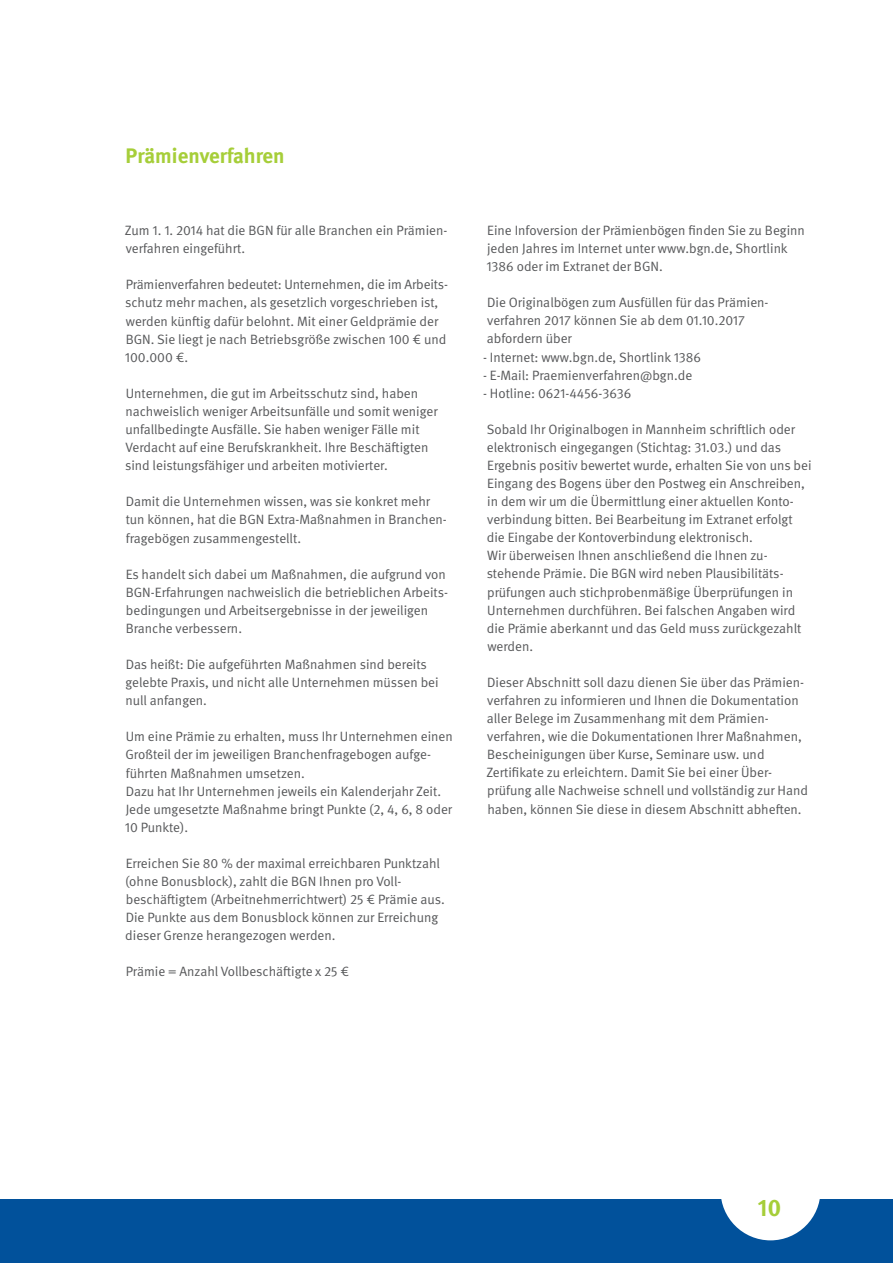
<style>
.page{position:relative;width:893px;height:1263px;background:#fff}
.page>*{position:absolute;margin:0;border:0;box-sizing:border-box;transform-origin:0 0}
.t1{font:700 24px "DGUV Meta";color:#a6ce39}
.t2{font:700 21px "DGUV Meta";color:#a6ce39}
.t3{font:13.5px/18.1px "DGUV Meta";color:#57585a}
</style>
<div class="page">
<div style="left:0;top:1199px;width:893px;height:64px;background:#01519b"></div>
<div style="left:720px;top:1140px;width:100px;height:100px;background:#fff;border-radius:50%"></div>
<h2 class="t2" style="left:126px;top:143px;width:161px">Prämienverfahren</h2>
<p class="t3" style="left:125px;top:222px;width:324px">Zum 1. 1. 2014 hat die BGN für alle Branchen ein Prämien&shy;verfahren eingeführt.</p>
<p class="t3" style="left:125px;top:276px;width:325px">Prämienverfahren bedeutet: Unternehmen, die im Arbeits&shy;schutz mehr machen, als gesetzlich vorgeschrieben ist, werden künftig dafür belohnt. Mit einer Geldprämie der BGN. Sie liegt je nach Betriebsgröße zwischen 100 € und 100.000 €.</p>
<p class="t3" style="left:125px;top:384px;width:314px">Unternehmen, die gut im Arbeitsschutz sind, haben nachweislich weniger Arbeitsunfälle und somit weniger unfallbedingte Ausfälle. Sie haben weniger Fälle mit Verdacht auf eine Berufskrankheit. Ihre Beschäftigten sind leistungsfähiger und arbeiten motivierter.</p>
<p class="t3" style="left:126px;top:493px;width:323px">Damit die Unternehmen wissen, was sie konkret mehr tun können, hat die BGN Extra-Maßnahmen in Branchen&shy;fragebögen zusammengestellt.</p>
<p class="t3" style="left:126px;top:565px;width:324px">Es handelt sich dabei um Maßnahmen, die aufgrund von BGN-Erfahrungen nachweislich die betrieblichen Arbeits&shy;bedingungen und Arbeitsergebnisse in der jeweiligen Branche verbessern.</p>
<p class="t3" style="left:125px;top:655px;width:315px">Das heißt: Die aufgeführten Maßnahmen sind bereits gelebte Praxis, und nicht alle Unternehmen müssen bei null anfangen.</p>
<p class="t3" style="left:125px;top:728px;width:329px">Um eine Prämie zu erhalten, muss Ihr Unternehmen einen Großteil der im jeweiligen Branchenfragebogen aufge&shy;führten Maßnahmen umsetzen.<br>Dazu hat Ihr Unternehmen jeweils ein Kalenderjahr Zeit.<br>Jede umgesetzte Maßnahme bringt Punkte (2, 4, 6, 8 oder 10 Punkte).</p>
<p class="t3" style="left:125px;top:854px;width:321px">Erreichen Sie 80 % der maximal erreichbaren Punktzahl (ohne Bonusblock), zahlt die BGN Ihnen pro Voll&shy;beschäftigtem (Arbeitnehmerrichtwert) 25 € Prämie aus.<br>Die Punkte aus dem Bonusblock können zur Erreichung dieser Grenze herangezogen werden.</p>
<p class="t3" style="left:126px;top:963px;width:225px">Prämie = Anzahl Vollbeschäftigte x 25 €</p>
<p class="t3" style="left:486px;top:222px;width:320px">Eine Infoversion der Prämienbögen finden Sie zu Beginn jeden Jahres im Internet unter www.bgn.de, Shortlink<br>1386 oder im Extranet der BGN.</p>
<p class="t3" style="left:487px;top:294px;width:283px">Die Originalbögen zum Ausfüllen für das Prämien&shy;verfahren 2017 können Sie ab dem 01.10.2017 abfordern über</p>
<p class="t3" style="left:483px;top:348px;width:219px">- Internet: www.bgn.de, Shortlink 1386</p>
<p class="t3" style="left:483px;top:366px;width:211px">- E-Mail: Praemienverfahren@bgn.de</p>
<p class="t3" style="left:483px;top:384px;width:150px">- Hotline: 0621-4456-3636</p>
<p class="t3" style="left:487px;top:420px;width:326px">Sobald Ihr Originalbogen in Mannheim schriftlich oder elektronisch eingegangen (Stichtag: 31.03.) und das Ergebnis positiv bewertet wurde, erhalten Sie von uns bei Eingang des Bogens über den Postweg ein Anschreiben, in dem wir um die Übermittlung einer aktuellen Konto&shy;verbindung bitten. Bei Bearbeitung im Extranet erfolgt die Eingabe der Kontoverbindung elektronisch.<br>Wir überweisen Ihnen anschließend die Ihnen zu&shy;stehende Prämie. Die BGN wird neben Plausibilitäts&shy;prüfungen auch stichprobenmäßige Überprüfungen in Unternehmen durchführen. Bei falschen Angaben wird die Prämie aberkannt und das Geld muss zurückgezahlt werden.</p>
<p class="t3" style="left:486px;top:673px;width:323px">Dieser Abschnitt soll dazu dienen Sie über das Prämien&shy;verfahren zu informieren und Ihnen die Dokumentation aller Belege im Zusammenhang mit dem Prämien&shy;verfahren, wie die Dokumentationen Ihrer Maßnahmen, Bescheinigungen über Kurse, Seminare usw. und Zertifikate zu erleichtern. Damit Sie bei einer Über&shy;prüfung alle Nachweise schnell und vollständig zur Hand haben, können Sie diese in diesem Abschnitt abheften.</p>
<h1 class="t1" style="left:758px;top:1193px;width:25px">10</h1>
</div>
